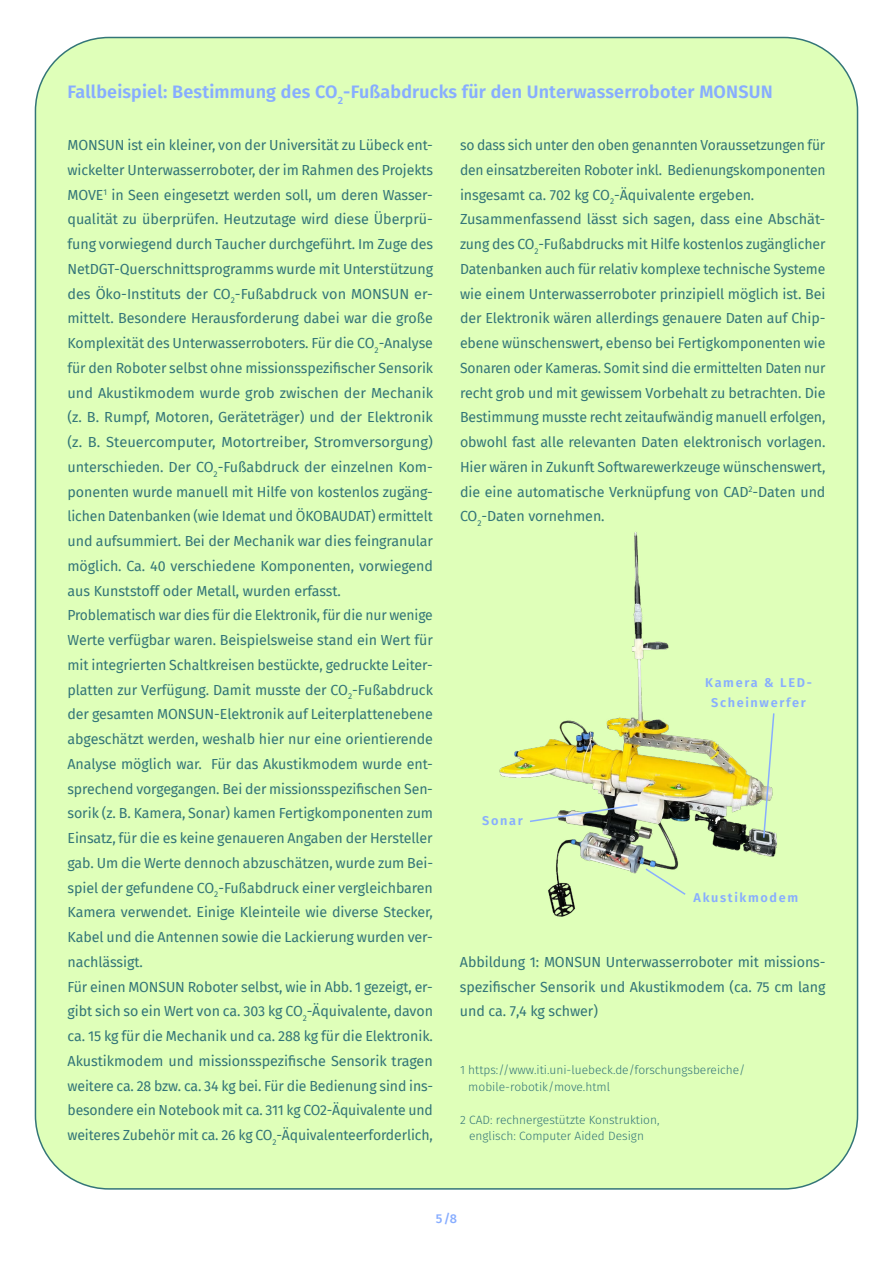
<style>
.page{position:relative;width:893px;height:1263px;background:#fff}
.page>*{position:absolute;margin:0;border:0;box-sizing:border-box;transform-origin:0 0}
.t1{font:600 18px "Fira Sans";letter-spacing:.01em;color:#87adff}
.t2{font:14.25px/24.8px "Fira Sans";letter-spacing:-.005em;color:#337578}
.t3{font:600 12.75px/19.5px "Fira Sans";letter-spacing:.13em;color:#87adff;text-align:center}
.t4{font:500 12.75px "Fira Sans";color:#87adff}
.t5{font:300 12px/16.5px "Fira Sans";color:#337578}
</style>
<div class="page">
<div style="left:35px;top:38px;width:822px;height:1151px;background:#dfffb9;border-radius:74px"></div>
<img style="left:499px;top:532px;width:278px;height:385px">
<svg style="left:762px;top:712px;width:13px;height:127px"></svg>
<svg style="left:644px;top:867px;width:43px;height:29px"></svg>
<svg style="left:528px;top:803px;width:111px;height:20px"></svg>
<p class="t1" style="left:68px;top:77px;width:707px">Fallbeispiel: Bestimmung des CO<sub>2</sub>-Fußabdrucks für den Unterwasserroboter MONSUN</p>
<p class="t2" style="left:68px;top:132px;width:367px">MONSUN ist ein kleiner, von der Universität zu Lübeck ent&shy;wickelter Unterwasserroboter, der im Rahmen des Projekts MOVE<sup>1</sup> in Seen eingesetzt werden soll, um deren Wasser&shy;qualität zu überprüfen. Heutzutage wird diese Überprü&shy;fung vorwiegend durch Taucher durchgeführt. Im Zuge des NetDGT-Querschnittsprogramms wurde mit Unterstützung des Öko-Instituts der CO<sub>2</sub>-Fußabdruck von MONSUN er&shy;mittelt. Besondere Herausforderung dabei war die große Komplexität des Unterwasserroboters. Für die CO<sub>2</sub>-Analyse für den Roboter selbst ohne missionsspezifischer Sensorik und Akustikmodem wurde grob zwischen der Mechanik (z. B. Rumpf, Motoren, Geräteträger) und der Elektronik (z. B. Steuercomputer, Motortreiber, Stromversorgung) unterschieden. Der CO<sub>2</sub>-Fußabdruck der einzelnen Kom&shy;ponenten wurde manuell mit Hilfe von kostenlos zugäng&shy;lichen Datenbanken (wie Idemat und ÖKOBAUDAT) ermittelt und aufsummiert. Bei der Mechanik war dies feingranular möglich. Ca. 40 verschiedene Komponenten, vorwiegend aus Kunststoff oder Metall, wurden erfasst.<br>Problematisch war dies für die Elektronik, für die nur wenige Werte verfügbar waren. Beispielsweise stand ein Wert für mit integrierten Schaltkreisen bestückte, gedruckte Leiter&shy;platten zur Verfügung. Damit musste der CO<sub>2</sub>-Fußabdruck der gesamten MONSUN-Elektronik auf Leiterplattenebene abgeschätzt werden, weshalb hier nur eine orientierende Analyse möglich war. Für das Akustikmodem wurde ent&shy;sprechend vorgegangen. Bei der missionsspezifischen Sen&shy;sorik (z. B. Kamera, Sonar) kamen Fertigkomponenten zum Einsatz, für die es keine genaueren Angaben der Hersteller gab. Um die Werte dennoch abzuschätzen, wurde zum Bei&shy;spiel der gefundene CO<sub>2</sub>-Fußabdruck einer vergleichbaren Kamera verwendet. Einige Kleinteile wie diverse Stecker, Kabel und die Antennen sowie die Lackierung wurden ver&shy;nachlässigt.<br>Für einen MONSUN Roboter selbst, wie in Abb. 1 gezeigt, er&shy;gibt sich so ein Wert von ca. 303 kg CO<sub>2</sub>-Äquivalente, davon ca. 15 kg für die Mechanik und ca. 288 kg für die Elektronik.<br>Akustikmodem und missionsspezifische Sensorik tragen weitere ca. 28 bzw. ca. 34 kg bei. Für die Bedienung sind ins&shy;besondere ein Notebook mit ca. 311 kg CO2-Äquivalente und weiteres Zubehör mit ca. 26 kg CO<sub>2</sub>-Äquivalenteerforderlich,</p>
<p class="t2" style="left:460px;top:132px;width:367px">so dass sich unter den oben genannten Voraussetzungen für den einsatzbereiten Roboter inkl. Bedienungskomponenten insgesamt ca. 702 kg CO<sub>2</sub>-Äquivalente ergeben.<br>Zusammenfassend lässt sich sagen, dass eine Abschät&shy;zung des CO<sub>2</sub>-Fußabdrucks mit Hilfe kostenlos zugänglicher Datenbanken auch für relativ komplexe technische Systeme wie einem Unterwasserroboter prinzipiell möglich ist. Bei der Elektronik wären allerdings genauere Daten auf Chip&shy;ebene wünschenswert, ebenso bei Fertigkomponenten wie Sonaren oder Kameras. Somit sind die ermittelten Daten nur recht grob und mit gewissem Vorbehalt zu betrachten. Die Bestimmung musste recht zeitaufwändig manuell erfolgen, obwohl fast alle relevanten Daten elektronisch vorlagen.<br>Hier wären in Zukunft Softwarewerkzeuge wünschenswert, die eine automatische Verknüpfung von CAD<sup>2</sup>-Daten und CO<sub>2</sub>-Daten vornehmen.</p>
<p class="t3" style="left:705px;top:672px;width:108px">Kamera &amp; LED-<br>Scheinwerfer</p>
<p class="t3" style="left:482px;top:810px;width:42px">Sonar</p>
<p class="t3" style="left:694px;top:887px;width:106px">Akustikmodem</p>
<p class="t2" style="left:460px;top:949px;width:367px;text-align:justify">Abbildung 1: MONSUN Unterwasserroboter mit missions&shy;spezifischer Sensorik und Akustikmodem (ca. 75 cm lang und ca. 7,4 kg schwer)</p>
<p class="t5" style="left:468px;top:1061px;width:279px;text-indent:-8px">1 https://www.iti.uni-luebeck.de/forschungsbereiche/ mobile-robotik/move.html</p>
<p class="t5" style="left:460px;top:1111px;width:201px;text-align:center">2 CAD: rechnergestützte Konstruktion, englisch: Computer Aided Design</p>
<p class="t4" style="left:436px;top:1208px;width:23px">5/8</p>
</div>
